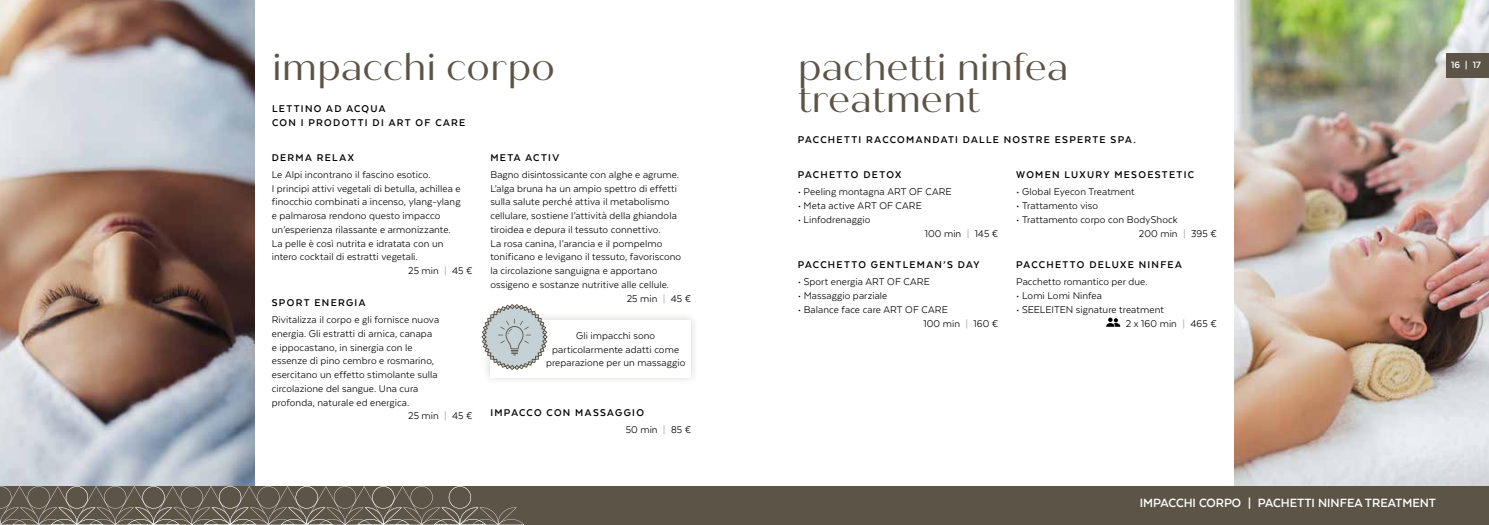
<style>
.page{position:relative;width:1489px;height:525px;background:#fff}
.page>*{position:absolute;margin:0;border:0;box-sizing:border-box;transform-origin:0 0}
.t1{font:37.5px/31.2px "Quiche Sans";color:#5c5447}
.t2{font:700 13.75px "Texta";color:#fff}
.t3{font:11.25px/13.8px "Texta";letter-spacing:.005em;color:#000}
.t4{font:700 11.25px/17.2px "Texta";letter-spacing:.115em;color:#000}
.t5{font:700 10.5px "Texta";color:#fff}
.s1{color:#9d9d9c}
.s2{font-weight:400}
.s3{font-weight:400;color:#9d9d9c}
</style>
<div class="page">
<div style="left:0;top:485px;width:1488px;height:39px;background:#5c5447"></div>
<svg style="left:0;top:485px;width:524px;height:39px"></svg>
<img style="left:0;top:0;width:254px;height:485px">
<img style="left:1234px;top:0;width:254px;height:485px">
<div style="left:1446px;top:53px;width:42px;height:25px;background:#5c5447"></div>
<svg style="left:1106px;top:317px;width:14px;height:9px"></svg>
<div style="left:482px;top:311px;width:217px;height:74px;background:#5c5447;opacity:.25"></div>
<div style="left:490px;top:320px;width:201px;height:57px;background:#fff"></div>
<svg style="left:481px;top:304px;width:66px;height:66px"></svg>
<h1 class="t1" style="left:272px;top:52px;width:284px">impacchi corpo</h1>
<p class="t4" style="left:272px;top:101px;width:195px;line-height:13.8px">LETTINO AD ACQUA<br>CON I PRODOTTI DI ART OF CARE</p>
<p class="t4" style="left:272px;top:148px;width:84px">DERMA RELAX</p>
<p class="t3" style="left:272px;top:167px;width:160px">Le Alpi incontrano il fascino esotico.</p>
<p class="t3" style="left:272px;top:181px;width:190px">I principi attivi vegetali di betulla, achillea e</p>
<p class="t3" style="left:272px;top:195px;width:190px">finocchio combinati a incenso, ylang-ylang</p>
<p class="t3" style="left:272px;top:209px;width:170px">e palmarosa rendono questo impacco</p>
<p class="t3" style="left:272px;top:222px;width:180px">un’esperienza rilassante e armonizzante.</p>
<p class="t3" style="left:272px;top:236px;width:173px">La pelle è così nutrita e idratata con un</p>
<p class="t3" style="left:272px;top:250px;width:147px">intero cocktail di estratti vegetali.</p>
<p class="t3" style="left:408px;top:264px;width:66px">25 min <span class="s1">|</span> 45 €</p>
<p class="t4" style="left:272px;top:293px;width:95px">SPORT ENERGIA</p>
<p class="t3" style="left:272px;top:312px;width:169px">Rivitalizza il corpo e gli fornisce nuova</p>
<p class="t3" style="left:272px;top:326px;width:162px">energia. Gli estratti di arnica, canapa</p>
<p class="t3" style="left:272px;top:340px;width:142px">e ippocastano, in sinergia con le</p>
<p class="t3" style="left:272px;top:354px;width:164px">essenze di pino cembro e rosmarino,</p>
<p class="t3" style="left:272px;top:367px;width:167px">esercitano un effetto stimolante sulla</p>
<p class="t3" style="left:272px;top:381px;width:148px">circolazione del sangue. Una cura</p>
<p class="t3" style="left:272px;top:395px;width:139px">profonda, naturale ed energica.</p>
<p class="t3" style="left:408px;top:409px;width:66px">25 min <span class="s1">|</span> 45 €</p>
<p class="t4" style="left:490px;top:148px;width:70px">META ACTIV</p>
<p class="t3" style="left:490px;top:167px;width:190px">Bagno disintossicante con alghe e agrume.</p>
<p class="t3" style="left:490px;top:181px;width:188px">L’alga bruna ha un ampio spettro di effetti</p>
<p class="t3" style="left:490px;top:195px;width:181px">sulla salute perché attiva il metabolismo</p>
<p class="t3" style="left:490px;top:209px;width:188px">cellulare, sostiene l’attività della ghiandola</p>
<p class="t3" style="left:490px;top:222px;width:172px">tiroidea e depura il tessuto connettivo.</p>
<p class="t3" style="left:490px;top:236px;width:173px">La rosa canina, l’arancia e il pompelmo</p>
<p class="t3" style="left:490px;top:250px;width:192px">tonificano e levigano il tessuto, favoriscono</p>
<p class="t3" style="left:490px;top:263px;width:168px">la circolazione sanguigna e apportano</p>
<p class="t3" style="left:490px;top:277px;width:180px">ossigeno e sostanze nutritive alle cellule.</p>
<p class="t3" style="left:626px;top:291px;width:66px">25 min <span class="s1">|</span> 45 €</p>
<p class="t3" style="left:546px;top:328px;width:141px;text-align:center">Gli impacchi sono particolarmente adatti come preparazione per un massaggio</p>
<p class="t4" style="left:625px;top:403px;width:67px;text-indent:-135px">IMPACCO CON MASSAGGIO<br><span class="s2">50 min</span> <span class="s3">|</span> <span class="s2">85 €</span></p>
<h1 class="t1" style="left:797px;top:52px;width:272px">pachetti ninfea treatment</h1>
<p class="t4" style="left:797px;top:131px;width:339px">PACCHETTI RACCOMANDATI DALLE NOSTRE ESPERTE SPA.</p>
<p class="t4" style="left:797px;top:166px;width:105px">PACHETTO DETOX</p>
<p class="t3" style="left:797px;top:185px;width:155px">• Peeling montagna ART OF CARE</p>
<p class="t3" style="left:797px;top:198px;width:126px">• Meta active ART OF CARE</p>
<p class="t3" style="left:797px;top:212px;width:74px">• Linfodrenaggio</p>
<p class="t3" style="left:924px;top:226px;width:75px">100 min <span class="s1">|</span> 145 €</p>
<p class="t4" style="left:797px;top:256px;width:183px">PACCHETTO GENTLEMAN’S DAY</p>
<p class="t3" style="left:797px;top:275px;width:134px">• Sport energia ART OF CARE</p>
<p class="t3" style="left:797px;top:288px;width:91px">• Massaggio parziale</p>
<p class="t3" style="left:923px;top:302px;width:76px;text-indent:-126px">• Balance face care ART OF CARE<br>100 min <span class="s1">|</span> 160 €</p>
<p class="t4" style="left:1016px;top:166px;width:179px">WOMEN LUXURY MESOESTETIC</p>
<p class="t3" style="left:1016px;top:185px;width:120px">• Global Eyecon Treatment</p>
<p class="t3" style="left:1016px;top:198px;width:83px">• Trattamento viso</p>
<p class="t3" style="left:1138px;top:212px;width:79px;text-indent:-123px">• Trattamento corpo con BodyShock<br>200 min <span class="s1">|</span> 395 €</p>
<p class="t4" style="left:1016px;top:256px;width:167px">PACCHETTO DELUXE NINFEA</p>
<p class="t3" style="left:1016px;top:275px;width:133px">Pacchetto romantico per due.</p>
<p class="t3" style="left:1016px;top:288px;width:87px">• Lomi Lomi Ninfea</p>
<p class="t3" style="left:1125px;top:302px;width:92px;text-indent:-110px">• SEELEITEN signature treatment<br>2 x 160 min <span class="s1">|</span> 465 €</p>
<p class="t5" style="left:1450px;top:60px;width:31px">16 | 17</p>
<p class="t2" style="left:1139px;top:495px;width:298px">IMPACCHI CORPO | PACHETTI NINFEA TREATMENT</p>
</div>
